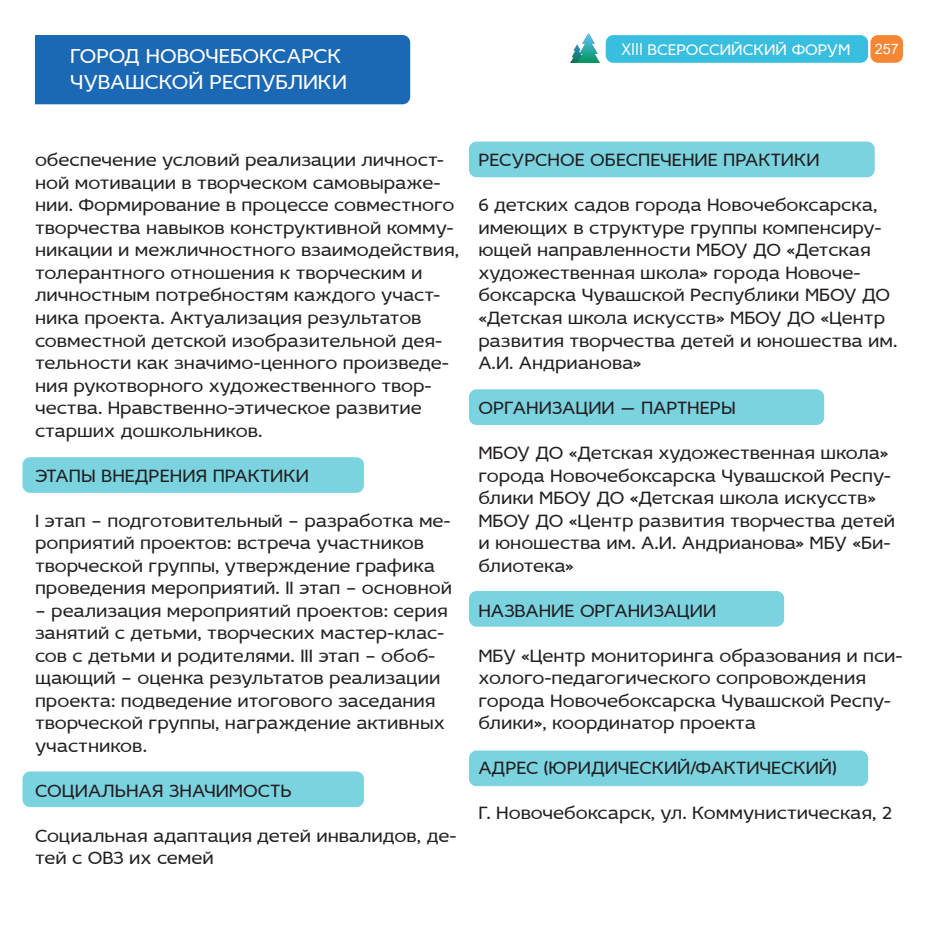
<style>
.page{position:relative;width:938px;height:938px;background:#fff}
.page>*{position:absolute;margin:0;border:0;box-sizing:border-box;transform-origin:0 0}
.t1{font:21.25px "Idealist Sans";color:#fff}
.t2{font:18.75px/22.5px "Idealist Sans";color:#231f20}
.t3{font:16.25px "Idealist Sans";color:#fff}
.t4{font:14.38px "Arial";color:#fff}
</style>
<div class="page">
<div style="left:605px;top:35px;width:263px;height:28px;background:#38bedf;border-radius:8px"></div>
<div style="left:870px;top:35px;width:32px;height:28px;background:#f58634;border-radius:8px"></div>
<img style="left:571px;top:34px;width:29px;height:29px">
<div style="left:22px;top:457px;width:342px;height:36px;background:#7bd3e0;border-radius:8px"></div>
<div style="left:22px;top:771px;width:342px;height:36px;background:#7bd3e0;border-radius:8px"></div>
<div style="left:469px;top:142px;width:405px;height:35px;background:#7bd3e0;border-radius:8px"></div>
<div style="left:469px;top:389px;width:355px;height:36px;background:#7bd3e0;border-radius:8px"></div>
<div style="left:469px;top:591px;width:315px;height:35px;background:#7bd3e0;border-radius:8px"></div>
<div style="left:469px;top:750px;width:399px;height:36px;background:#7bd3e0;border-radius:8px"></div>
<div style="left:35px;top:35px;width:375px;height:69px;background:#1b68b4"></div>
<p class="t1" style="left:70px;top:44px;width:273px">ГОРОД НОВОЧЕБОКСАРСК</p>
<p class="t1" style="left:70px;top:70px;width:278px">ЧУВАШСКОЙ РЕСПУБЛИКИ</p>
<p class="t3" style="left:631px;top:40px;width:221px">●●● ВСЕРОССИЙСКИЙ ФОРУМ</p>
<p class="t4" style="left:874px;top:39px;width:25px">257</p>
<p class="t2" style="left:35px;top:149px;width:425px">обеспечение условий реализации личност&shy;ной мотивации в творческом самовыраже&shy;нии. Формирование в процессе совместного творчества навыков конструктивной комму&shy;никации и межличностного взаимодействия, толерантного отношения к творческим и личностным потребностям каждого участ&shy;ника проекта. Актуализация результатов совместной детской изобразительной дея&shy;тельности как значимо-ценного произведе&shy;ния рукотворного художественного твор&shy;чества. Нравственно-этическое развитие старших дошкольников.</p>
<p class="t2" style="left:35px;top:464px;width:275px">ЭТАПЫ ВНЕДРЕНИЯ ПРАКТИКИ</p>
<p class="t2" style="left:35px;top:509px;width:418px">I этап – подготовительный – разработка ме&shy;роприятий проектов: встреча участников творческой группы, утверждение графика проведения мероприятий. II этап – основной</p>
<p class="t2" style="left:35px;top:599px;width:414px">– реализация мероприятий проектов: серия занятий с детьми, творческих мастер-клас&shy;сов с детьми и родителями. III этап – обоб&shy;щающий – оценка результатов реализации проекта: подведение итогового заседания творческой группы, награждение активных участников.</p>
<p class="t2" style="left:35px;top:779px;width:258px">СОЦИАЛЬНАЯ ЗНАЧИМОСТЬ</p>
<p class="t2" style="left:35px;top:824px;width:423px">Социальная адаптация детей инвалидов, де&shy;тей с ОВЗ их семей</p>
<p class="t2" style="left:478px;top:149px;width:343px">РЕСУРСНОЕ ОБЕСПЕЧЕНИЕ ПРАКТИКИ</p>
<p class="t2" style="left:478px;top:194px;width:420px">6 детских садов города Новочебоксарска, имеющих в структуре группы компенсиру&shy;ющей направленности МБОУ ДО «Детская художественная школа» города Новоче&shy;боксарска Чувашской Республики МБОУ ДО «Детская школа искусств» МБОУ ДО «Центр развития творчества детей и юношества им.<br>А.И. Андрианова»</p>
<p class="t2" style="left:478px;top:397px;width:259px">ОРГАНИЗАЦИИ — ПАРТНЕРЫ</p>
<p class="t2" style="left:478px;top:442px;width:418px">МБОУ ДО «Детская художественная школа» города Новочебоксарска Чувашской Респу&shy;блики МБОУ ДО «Детская школа искусств» МБОУ ДО «Центр развития творчества детей и юношества им. А.И. Андрианова» МБУ «Би&shy;блиотека»</p>
<p class="t2" style="left:478px;top:599px;width:239px">НАЗВАНИЕ ОРГАНИЗАЦИИ</p>
<p class="t2" style="left:478px;top:644px;width:426px">МБУ «Центр мониторинга образования и пси&shy;холого-педагогического сопровождения города Новочебоксарска Чувашской Респу&shy;блики», координатор проекта</p>
<p class="t2" style="left:478px;top:757px;width:360px">АДРЕС (ЮРИДИЧЕСКИЙ/ФАКТИЧЕСКИЙ)</p>
<p class="t2" style="left:478px;top:802px;width:415px">Г. Новочебоксарск, ул. Коммунистическая, 2</p>
</div>
